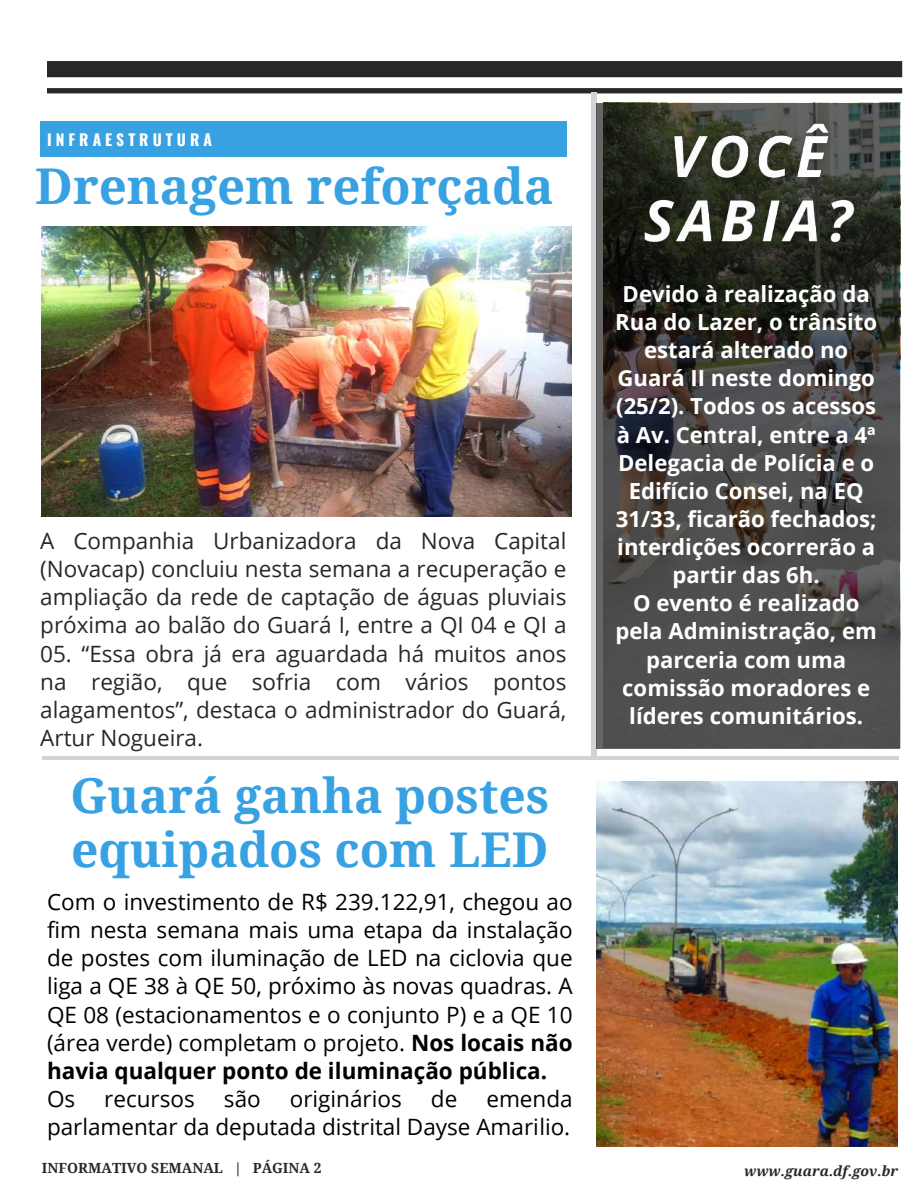
<style>
.page{position:relative;width:918px;height:1188px;background:#fff}
.page>*{position:absolute;margin:0;border:0;box-sizing:border-box;transform-origin:0 0}
.t1{font:700 49.35px "Droid Serif";color:#37a1e2}
.t2{font:700 48px/54px "Droid Serif";color:#37a1e2}
.t3{font:22.5px/28.2px "Open Sans";color:#000;text-align:justify}
.t4{font:22.5px/28.2px "Open Sans";color:#282828;text-align:justify}
.t5{font:700 22.2px/28.2px "Open Sans";color:#fff;text-align:center}
.t6{font:700 15.6px "Oswald";letter-spacing:.26em;color:#fff}
.t7{font:700 13.95px "Droid Serif";color:#282828}
.t8{font:italic 700 13.95px "Droid Serif";color:#282828}
.s1{font-weight:700}
</style>
<div class="page">
<svg style="left:47px;top:61px;width:855px;height:32px"></svg>
<hr style="left:3px;top:756px;width:915px;height:4px;background:#d3d3d3">
<div style="left:591px;top:92px;width:5px;height:668px;background:#d3d3d3"></div>
<div style="left:40px;top:121px;width:527px;height:36px;background:#37a1e2"></div>
<div style="left:900px;top:514px;width:18px;height:489px;background:#fff"></div>
<div style="left:0;top:580px;width:42px;height:488px;background:#fff"></div>
<img style="left:596px;top:781px;width:302px;height:366px">
<img style="left:42px;top:227px;width:530px;height:290px">
<svg style="left:596px;top:103px;width:304px;height:645px;background:#424240"></svg>
<img style="left:629px;top:109px;width:242px;height:150px">
<p class="t6" style="left:47px;top:127px;width:167px">INFRAESTRUTURA</p>
<h1 class="t1" style="left:35px;top:159px;width:520px">Drenagem reforçada</h1>
<p class="t4" style="left:40px;top:526px;width:528px">A Companhia Urbanizadora da Nova Capital (Novacap) concluiu nesta semana a recuperação e ampliação da rede de captação de águas pluviais próxima ao balão do Guará I, entre a QI 04 e QI a</p>
<p class="t4" style="left:40px;top:639px;width:528px">05. “Essa obra já era aguardada há muitos anos na região, que sofria com vários pontos alagamentos”, destaca o administrador do Guará, Artur Nogueira.</p>
<h2 class="t2" style="left:70px;top:769px;width:480px">Guará ganha postes equipados com LED</h2>
<p class="t3" style="left:47px;top:887px;width:527px">Com o investimento de R$ 239.122,91, chegou ao fim nesta semana mais uma etapa da instalação de postes com iluminação de LED na ciclovia que liga a QE 38 à QE 50, próximo às novas quadras. A QE 08 (estacionamentos e o conjunto P) e a QE 10 (área verde) completam o projeto. <span class="s1">Nos locais não havia qualquer ponto de iluminação pública.</span></p>
<p class="t3" style="left:47px;top:1084px;width:30px">Os</p>
<p class="t3" style="left:104px;top:1084px;width:92px">recursos</p>
<p class="t3" style="left:224px;top:1084px;width:38px">são</p>
<p class="t3" style="left:290px;top:1084px;width:113px">originários</p>
<p class="t3" style="left:431px;top:1084px;width:28px">de</p>
<p class="t3" style="left:47px;top:1084px;width:527px;text-align:right">emenda<br>parlamentar da deputada distrital Dayse Amarilio.</p>
<p class="t5" style="left:615px;top:279px;width:263px">Devido à realização da<br>Rua do Lazer, o trânsito estará alterado no<br>Guará II neste domingo (25/2). Todos os acessos à Av. Central, entre a 4ª<br>Delegacia de Polícia e o<br>Edifício Consei, na EQ<br>31/33, ficarão fechados; interdições ocorrerão a partir das 6h.<br>O evento é realizado pela Administração, em parceria com uma comissão moradores e líderes comunitários.</p>
<p class="t7" style="left:42px;top:1160px;width:281px">INFORMATIVO SEMANAL | PÁGINA 2</p>
<p class="t8" style="left:744px;top:1163px;width:155px">www.guara.df.gov.br</p>
</div>
